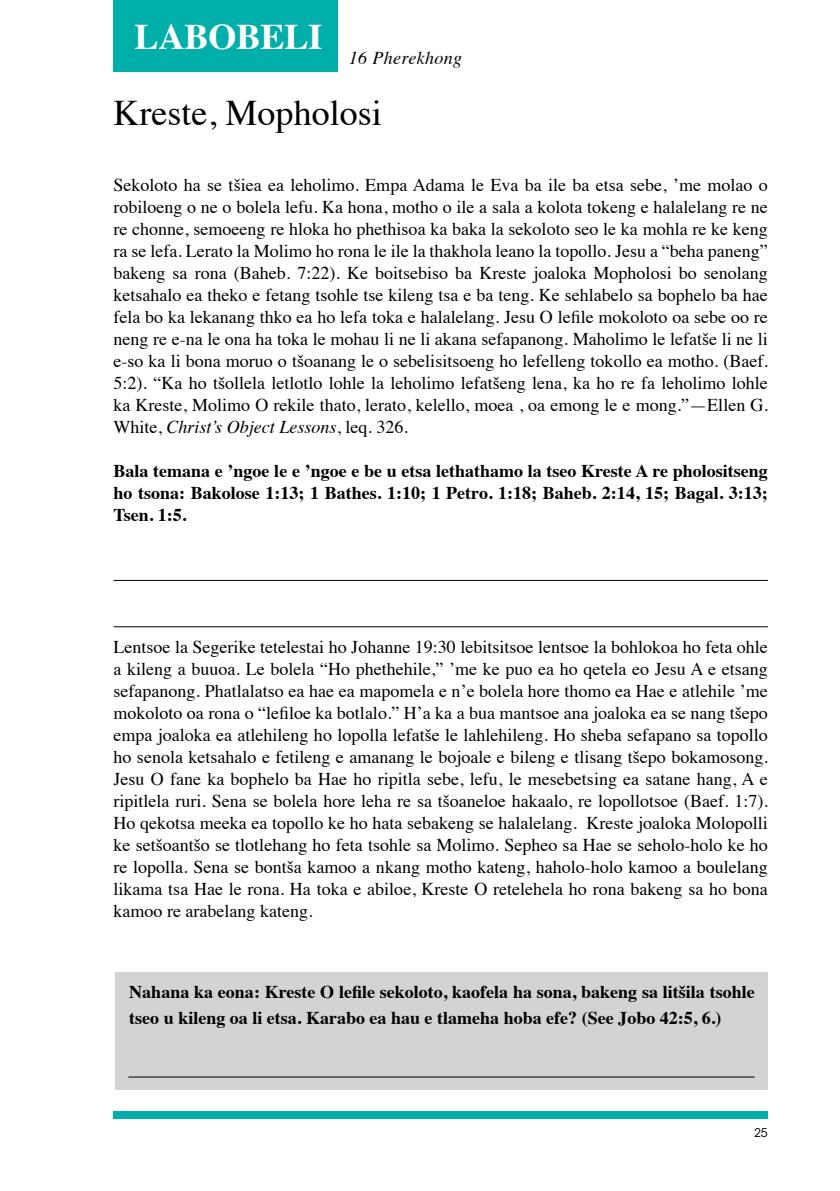
<style>
.page{position:relative;width:840px;height:1191px;background:#fff}
.page>*{position:absolute;margin:0;border:0;box-sizing:border-box;transform-origin:0 0}
.t1{font:36px "Times";color:#000}
.t2{font:18px/22px "Times";color:#000;text-align:justify}
.t3{font:700 18px/22px "Times";color:#000;text-align:justify}
.t4{font:italic 18px "Times";letter-spacing:.02em;color:#000}
.t5{font:12px "ITC Avant Garde Std";color:#000}
.s1{font-style:italic}
</style>
<div class="page">
<div style="left:113px;top:1111px;width:654px;height:8px;background:#00afa9"></div>
<div style="left:113px;top:0;width:225px;height:71px;background:#00afa9"></div>
<hr style="left:113px;top:580px;width:654px;height:1px;background:#000">
<hr style="left:113px;top:626px;width:654px;height:1px;background:#000">
<div style="left:115px;top:972px;width:652px;height:118px;background:#d1d3d4"></div>
<hr style="left:128px;top:1076px;width:626px;height:1px;background:#000">
<p class="t4" style="left:134px;top:42px;width:329px"><sup>LABOBELI</sup> 16 Pherekhong</p>
<h1 class="t1" style="left:113px;top:80px;width:269px">Kreste, Mopholosi</h1>
<p class="t2" style="left:113px;top:173px;width:655px">Sekoloto ha se tšiea ea leholimo. Empa Adama le Eva ba ile ba etsa sebe, ’me molao o robiloeng o ne o bolela lefu. Ka hona, motho o ile a sala a kolota tokeng e halalelang re ne re chonne, semoeeng re hloka ho phethisoa ka baka la sekoloto seo le ka mohla re ke keng ra se lefa. Lerato la Molimo ho rona le ile la thakhola leano la topollo. Jesu a “beha paneng” bakeng sa rona (Baheb. 7:22). Ke boitsebiso ba Kreste joaloka Mopholosi bo senolang ketsahalo ea theko e fetang tsohle tse kileng tsa e ba teng. Ke sehlabelo sa bophelo ba hae fela bo ka lekanang thko ea ho lefa toka e halalelang. Jesu O lefile mokoloto oa sebe oo re neng re e-na le ona ha toka le mohau li ne li akana sefapanong. Maholimo le lefatše li ne li e-so ka li bona moruo o tšoanang le o sebelisitsoeng ho lefelleng tokollo ea motho. (Baef.<br>5:2). “Ka ho tšollela letlotlo lohle la leholimo lefatšeng lena, ka ho re fa leholimo lohle ka Kreste, Molimo O rekile thato, lerato, kelello, moea , oa emong le e mong.”—Ellen G.<br>White, <span class="s1">Christ’s Object Lessons</span>, leq. 326.</p>
<p class="t3" style="left:113px;top:458px;width:655px">Bala temana e ’ngoe le e ’ngoe e be u etsa lethathamo la tseo Kreste A re pholositseng ho tsona: Bakolose 1:13; 1 Bathes. 1:10; 1 Petro. 1:18; Baheb. 2:14, 15; Bagal. 3:13; Tsen. 1:5.</p>
<p class="t2" style="left:113px;top:635px;width:655px">Lentsoe la Segerike tetelestai ho Johanne 19:30 lebitsitsoe lentsoe la bohlokoa ho feta ohle a kileng a buuoa. Le bolela “Ho phethehile,” ’me ke puo ea ho qetela eo Jesu A e etsang sefapanong. Phatlalatso ea hae ea mapomela e n’e bolela hore thomo ea Hae e atlehile ’me mokoloto oa rona o “lefiloe ka botlalo.” H’a ka a bua mantsoe ana joaloka ea se nang tšepo empa joaloka ea atlehileng ho lopolla lefatše le lahlehileng. Ho sheba sefapano sa topollo ho senola ketsahalo e fetileng e amanang le bojoale e bileng e tlisang tšepo bokamosong.<br>Jesu O fane ka bophelo ba Hae ho ripitla sebe, lefu, le mesebetsing ea satane hang, A e ripitlela ruri. Sena se bolela hore leha re sa tšoaneloe hakaalo, re lopollotsoe (Baef. 1:7).<br>Ho qekotsa meeka ea topollo ke ho hata sebakeng se halalelang. Kreste joaloka Molopolli ke setšoantšo se tlotlehang ho feta tsohle sa Molimo. Sepheo sa Hae se seholo-holo ke ho re lopolla. Sena se bontša kamoo a nkang motho kateng, haholo-holo kamoo a boulelang likama tsa Hae le rona. Ha toka e abiloe, Kreste O retelehela ho rona bakeng sa ho bona kamoo re arabelang kateng.</p>
<p class="t3" style="left:129px;top:977px;width:626px;line-height:26px">Nahana ka eona: Kreste O lefile sekoloto, kaofela ha sona, bakeng sa litšila tsohle tseo u kileng oa li etsa. Karabo ea hau e tlameha hoba efe? (See Jobo 42:5, 6.)</p>
<p class="t5" style="left:753px;top:1125px;width:15px">25</p>
</div>
